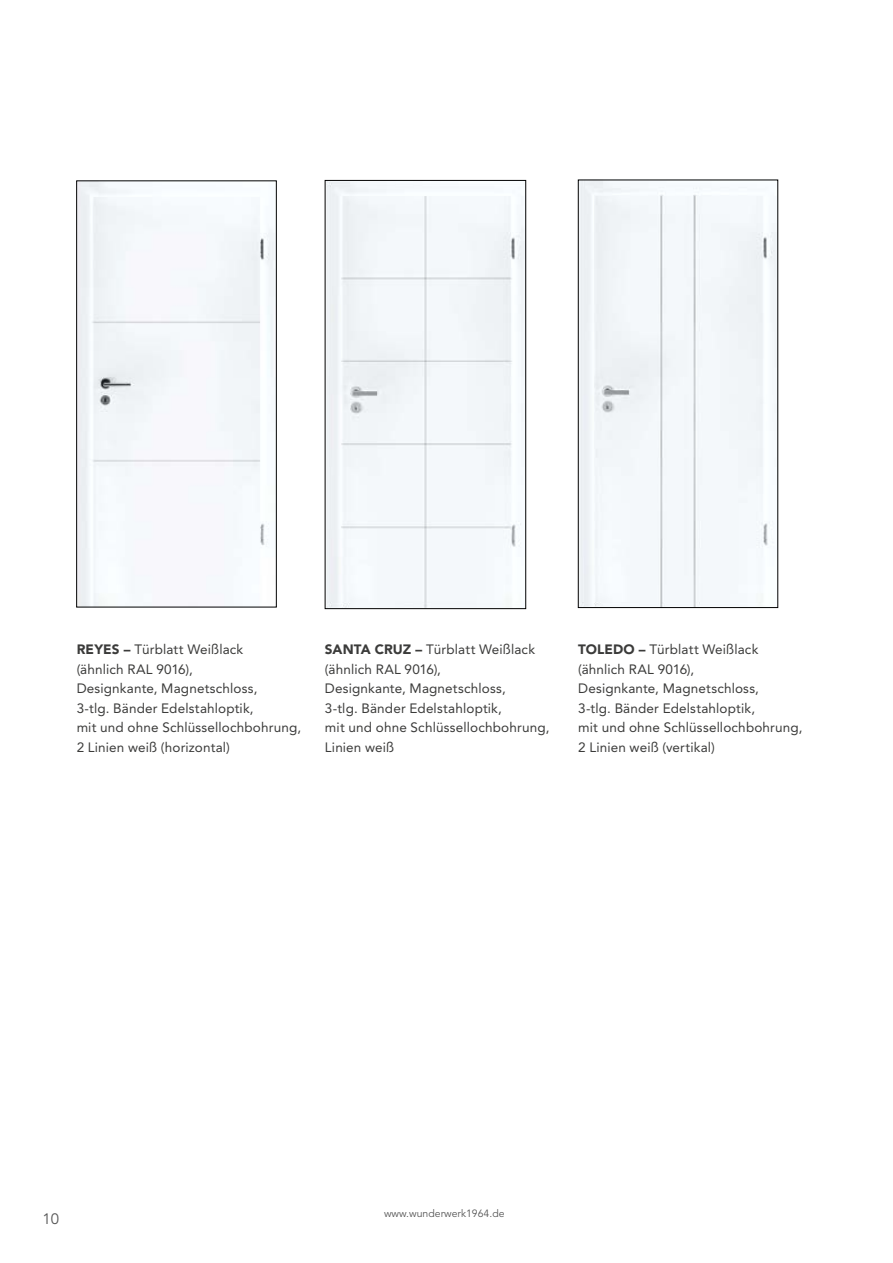
<style>
.page{position:relative;width:893px;height:1263px;background:#fff}
.page>*{position:absolute;margin:0;border:0;box-sizing:border-box;transform-origin:0 0}
.t1{font:15px "Avenir LT Pro";color:#565656}
.t2{font:13.5px/19.5px "Avenir LT Pro";letter-spacing:.01em;color:#3b3b3a}
.t3{font:10.5px "Avenir LT Pro";color:#565656}
.s1{font-weight:900}
</style>
<div class="page">
<img style="left:79px;top:183px;width:195px;height:422px">
<img style="left:327px;top:182px;width:197px;height:425px">
<div style="left:325px;top:180px;width:201px;height:429px;border:1px solid #000"></div>
<div style="left:580px;top:182px;width:196px;height:424px;background:#f4f8fb"></div>
<div style="left:578px;top:180px;width:200px;height:428px;border:1px solid #000"></div>
<p class="t2" style="left:77px;top:639px;width:226px"><span class="s1">REYES –</span> Türblatt Weißlack<br>(ähnlich RAL 9016),<br>Designkante, Magnetschloss,<br>3-tlg. Bänder Edelstahloptik,<br>mit und ohne Schlüssellochbohrung,<br>2 Linien weiß (horizontal)</p>
<p class="t2" style="left:325px;top:639px;width:226px"><span class="s1">SANTA CRUZ –</span> Türblatt Weißlack (ähnlich RAL 9016),<br>Designkante, Magnetschloss,<br>3-tlg. Bänder Edelstahloptik,<br>mit und ohne Schlüssellochbohrung,<br>Linien weiß</p>
<p class="t2" style="left:578px;top:639px;width:226px"><span class="s1">TOLEDO –</span> Türblatt Weißlack (ähnlich RAL 9016),<br>Designkante, Magnetschloss,<br>3-tlg. Bänder Edelstahloptik,<br>mit und ohne Schlüssellochbohrung,<br>2 Linien weiß (vertikal)</p>
<p class="t1" style="left:43px;top:1210px;width:18px">10</p>
<p class="t3" style="left:384px;top:1207px;width:122px">www.wunderwerk1964.de</p>
</div>
